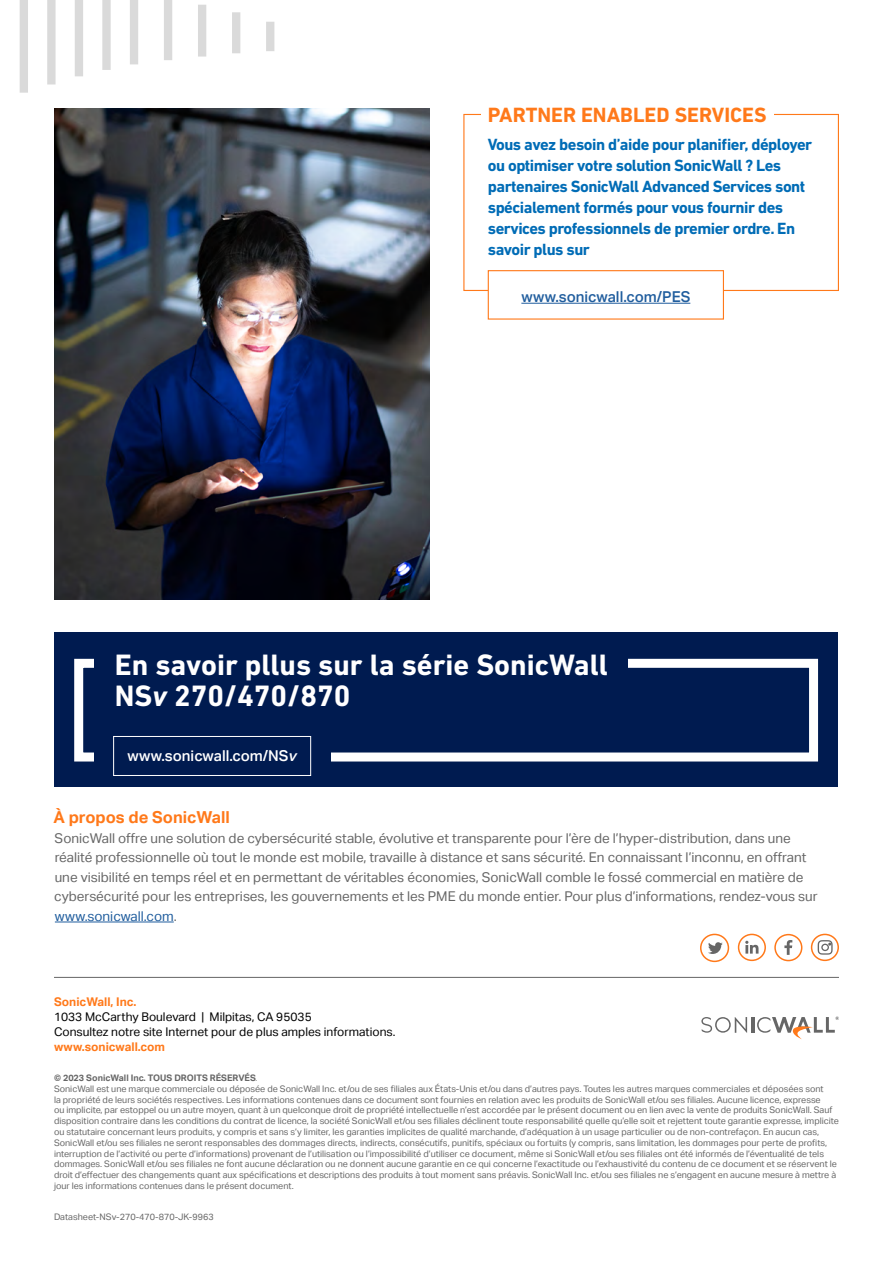
<style>
.page{position:relative;width:893px;height:1263px;background:#fff}
.page>*{position:absolute;margin:0;border:0;box-sizing:border-box;transform-origin:0 0}
.t1{font:700 30px/31.5px "DIN Next LT Pro";color:#fff}
.t2{font:700 21px "DIN Next LT Pro";color:#ff791a}
.t3{font:700 16.5px/21px "DIN Next LT Pro";letter-spacing:-.03em;color:#006cb6}
.t4{font:700 16.5px "Aktiv Grotesk";color:#ff791a}
.t5{font:500 15px "Aktiv Grotesk";color:#fff}
.t6{font:500 15px "Aktiv Grotesk";color:#215e9e}
.t7{font:13.5px/19.5px "Aktiv Grotesk";color:#666}
.t8{font:12px/15px "Aktiv Grotesk";color:#000}
.t9{font:700 12px "Aktiv Grotesk";color:#ff791a}
.t10{font:9px/10.8px "Aktiv Grotesk";color:#666}
.s1{font-style:italic}
.s2{color:#215e9e}
.s3{font-weight:700}
.s4{font-weight:300;font-style:italic}
</style>
<div class="page">
<svg style="left:20px;top:0;width:254px;height:93px"></svg>
<hr style="left:751px;top:1017px;width:3px;height:16px;background:#666">
<svg style="left:701px;top:1017px;width:46px;height:16px"></svg>
<svg style="left:757px;top:1016px;width:82px;height:23px"></svg>
<hr style="left:54px;top:977px;width:785px;height:1px;background:#666">
<svg style="left:784px;top:940px;width:8px;height:15px"></svg>
<div style="left:774px;top:934px;width:28px;height:27px;border:2px solid #ff791a;border-radius:50%"></div>
<svg style="left:745px;top:941px;width:13px;height:13px"></svg>
<div style="left:738px;top:934px;width:28px;height:27px;border:2px solid #ff791a;border-radius:50%"></div>
<svg style="left:708px;top:942px;width:15px;height:12px"></svg>
<div style="left:700px;top:934px;width:29px;height:28px;border:2px solid #ff791a;border-radius:50%"></div>
<div style="left:811px;top:934px;width:28px;height:27px;border:2px solid #ff791a;border-radius:50%"></div>
<svg style="left:818px;top:940px;width:15px;height:15px"></svg>
<hr style="left:55px;top:921px;width:119px;height:1px;background:#215e9e">
<div style="left:55px;top:632px;width:783px;height:154px;background:#001b50"></div>
<div style="left:74px;top:659px;width:744px;height:102px;border:9px solid #fff"></div>
<div style="left:94px;top:652px;width:534px;height:61px;background:#001b50"></div>
<div style="left:94px;top:737px;width:237px;height:42px;background:#001b50"></div>
<div style="left:113px;top:736px;width:198px;height:40px;border:1px solid #fff"></div>
<hr style="left:521px;top:303px;width:169px;height:1px;background:#215e9e">
<div style="left:488px;top:270px;width:236px;height:50px;border:1px solid #ff791a"></div>
<img style="left:54px;top:108px;width:376px;height:491px">
<h2 class="t2" style="left:488px;top:103px;width:280px">PARTNER ENABLED SERVICES</h2>
<p class="t3" style="left:488px;top:134px;width:326px">Vous avez besoin d’aide pour planifier, déployer ou optimiser votre solution SonicWall ? Les partenaires SonicWall Advanced Services sont spécialement formés pour vous fournir des services professionnels de premier ordre. En savoir plus sur</p>
<h3 class="t6" style="left:521px;top:288px;width:170px">www.sonicwall.com/PES</h3>
<h1 class="t1" style="left:115px;top:648px;width:495px">En savoir pllus sur la série SonicWall<br>NS<span class="s1">v</span> 270/470/870</h1>
<h3 class="t5" style="left:127px;top:747px;width:171px">www.sonicwall.com/NS<span class="s1">v</span></h3>
<h3 class="t4" style="left:53px;top:808px;width:178px">À propos de SonicWall</h3>
<p class="t7" style="left:54px;top:828px;width:765px">SonicWall offre une solution de cybersécurité stable, évolutive et transparente pour l’ère de l’hyper-distribution, dans une réalité professionnelle où tout le monde est mobile, travaille à distance et sans sécurité. En connaissant l’inconnu, en offrant une visibilité en temps réel et en permettant de véritables économies, SonicWall comble le fossé commercial en matière de cybersécurité pour les entreprises, les gouvernements et les PME du monde entier. Pour plus d’informations, rendez-vous sur <span class="s2">www.sonicwall.com</span>.</p>
<h3 class="t9" style="left:54px;top:995px;width:84px">SonicWall, Inc.</h3>
<h3 class="t8" style="left:54px;top:1009px;width:343px">1033 McCarthy Boulevard | Milpitas, CA 95035<br>Consultez notre site Internet pour de plus amples informations.</h3>
<h3 class="t9" style="left:54px;top:1040px;width:113px">www.sonicwall.com</h3>
<p class="t10" style="left:54px;top:1072px;width:786px"><span class="s3">© 2023 SonicWall Inc. TOUS DROITS RÉSERVÉS</span><span class="s4">.<br></span>SonicWall est une marque commerciale ou déposée de SonicWall Inc. et/ou de ses filiales aux États-Unis et/ou dans d’autres pays. Toutes les autres marques commerciales et déposées sont<br>la propriété de leurs sociétés respectives. Les informations contenues dans ce document sont fournies en relation avec les produits de SonicWall et/ou ses filiales. Aucune licence, expresse<br>ou implicite, par estoppel ou un autre moyen, quant à un quelconque droit de propriété intellectuelle n’est accordée par le présent document ou en lien avec la vente de produits SonicWall. Sauf disposition contraire dans les conditions du contrat de licence, la société SonicWall et/ou ses filiales déclinent toute responsabilité quelle qu’elle soit et rejettent toute garantie expresse, implicite ou statutaire concernant leurs produits, y compris et sans s’y limiter, les garanties implicites de qualité marchande, d’adéquation à un usage particulier ou de non-contrefaçon. En aucun cas, SonicWall et/ou ses filiales ne seront responsables des dommages directs, indirects, consécutifs, punitifs, spéciaux ou fortuits (y compris, sans limitation, les dommages pour perte de profits, interruption de l’activité ou perte d’informations) provenant de l’utilisation ou l’impossibilité d’utiliser ce document, même si SonicWall et/ou ses filiales ont été informés de l’éventualité de tels dommages. SonicWall et/ou ses filiales ne font aucune déclaration ou ne donnent aucune garantie en ce qui concerne l’exactitude ou l’exhaustivité du contenu de ce document et se réservent le droit d’effectuer des changements quant aux spécifications et descriptions des produits à tout moment sans préavis. SonicWall Inc. et/ou ses filiales ne s’engagent en aucune mesure à mettre à jour les informations contenues dans le présent document.</p>
<p class="t10" style="left:54px;top:1211px;width:161px">Datasheet-NSv-270-470-870-JK-9963</p>
</div>
